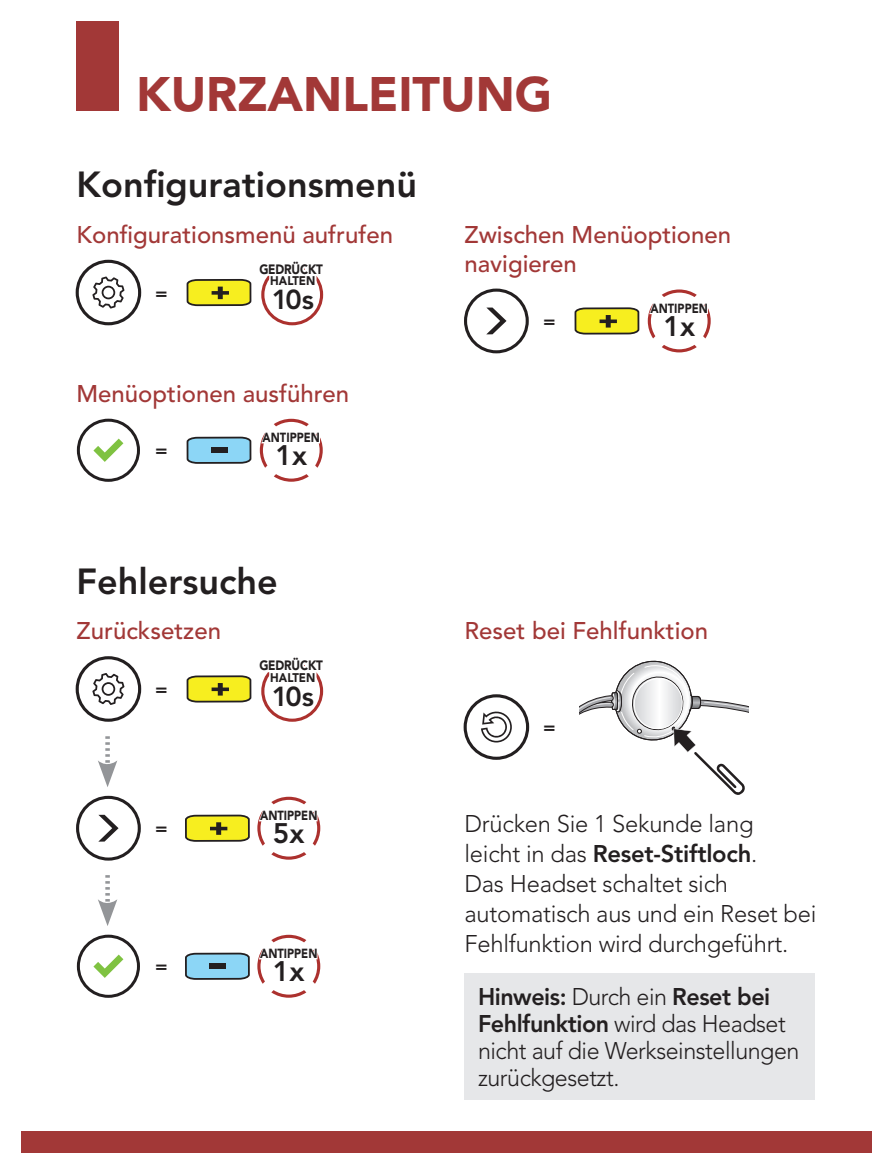
<style>
.page{position:relative;width:893px;height:1174px;background:#fff}
.page>*{position:absolute;margin:0;border:0;box-sizing:border-box;transform-origin:0 0}
.t1{font:900 48px "Avenir LT Std";color:#a23837}
.t2{font:800 36px "Avenir LT Std";color:#231f20}
.t3{font:800 28.2px "Avenir LT Std";color:#231f20}
.t4{font:800 27.3px "Avenir LT Std";letter-spacing:-.05em;color:#231f20}
.t5{font:300 24px/30px "Avenir LT Std";letter-spacing:-.01em;color:#231f20}
.t6{font:500 24px/28.8px "Avenir LT Std";color:#a23837}
.t7{font:800 18.9px "Avenir LT Std";color:#231f20}
.t8{font:900 13.5px "Avenir LT Std";letter-spacing:-.015em;color:#231f20;scale:.87 1}
.t9{font:900 13.2px "Avenir LT Std";color:#231f20;scale:.85 1}
.t10{font:900 12.6px "Avenir LT Std";color:#231f20;scale:.91 1}
.s1{font-weight:800}
</style>
<div class="page">
<div style="left:21px;top:1131px;width:851px;height:21px;background:#a23837"></div>
<div style="left:77px;top:21px;width:42px;height:90px;background:#a23837"></div>
<svg style="left:76px;top:260px;width:65px;height:65px"></svg>
<svg style="left:187px;top:279px;width:64px;height:27px;background:#c7bf24"></svg>
<svg style="left:261px;top:268px;width:63px;height:57px"></svg>
<svg style="left:77px;top:419px;width:63px;height:63px"></svg>
<svg style="left:187px;top:437px;width:64px;height:27px;background:#7db7d1"></svg>
<div style="left:211px;top:447px;width:16px;height:6px;background:#231f20"></div>
<svg style="left:260px;top:419px;width:63px;height:63px"></svg>
<svg style="left:464px;top:288px;width:65px;height:65px"></svg>
<svg style="left:574px;top:307px;width:65px;height:27px;background:#c9c229"></svg>
<svg style="left:648px;top:289px;width:63px;height:63px"></svg>
<svg style="left:76px;top:656px;width:65px;height:65px"></svg>
<svg style="left:187px;top:675px;width:64px;height:27px;background:#cac227"></svg>
<svg style="left:261px;top:665px;width:63px;height:56px"></svg>
<svg style="left:98px;top:736px;width:19px;height:51px"></svg>
<svg style="left:76px;top:796px;width:65px;height:64px"></svg>
<svg style="left:185px;top:814px;width:65px;height:27px;background:#cac32a"></svg>
<svg style="left:257px;top:796px;width:63px;height:63px"></svg>
<svg style="left:98px;top:875px;width:19px;height:51px"></svg>
<svg style="left:77px;top:934px;width:63px;height:63px"></svg>
<svg style="left:185px;top:952px;width:65px;height:27px;background:#80b9d2"></svg>
<div style="left:210px;top:963px;width:16px;height:5px;background:#231f20"></div>
<svg style="left:257px;top:934px;width:63px;height:63px"></svg>
<svg style="left:464px;top:694px;width:65px;height:66px"></svg>
<svg style="left:579px;top:660px;width:170px;height:135px"></svg>
<div style="left:464px;top:973px;width:351px;height:126px;background:#e6e7e9"></div>
<h1 class="t1" style="left:136px;top:65px;width:418px">KURZANLEITUNG</h1>
<h2 class="t2" style="left:77px;top:163px;width:342px">Konfigurationsmenü</h2>
<p class="t6" style="left:77px;top:221px;width:318px">Konfigurationsmenü aufrufen</p>
<p class="t7" style="left:155px;top:282px;width:14px">=</p>
<p class="t8" style="left:259px;top:261px;width:75px">GEDRÜCKT</p>
<p class="t10" style="left:270px;top:273px;width:51px">HALTEN</p>
<p class="t4" style="left:272px;top:284px;width:44px">10s</p>
<p class="t6" style="left:77px;top:379px;width:274px">Menüoptionen ausführen</p>
<p class="t9" style="left:263px;top:430px;width:69px">ANTIPPEN</p>
<p class="t7" style="left:155px;top:439px;width:14px">=</p>
<p class="t3" style="left:275px;top:439px;width:33px">1x</p>
<h2 class="t2" style="left:77px;top:560px;width:203px">Fehlersuche</h2>
<p class="t6" style="left:77px;top:617px;width:146px">Zurücksetzen</p>
<p class="t7" style="left:155px;top:678px;width:14px">=</p>
<p class="t8" style="left:259px;top:657px;width:75px">GEDRÜCKT</p>
<p class="t10" style="left:270px;top:669px;width:51px">HALTEN</p>
<p class="t4" style="left:272px;top:680px;width:44px">10s</p>
<p class="t9" style="left:260px;top:807px;width:69px">ANTIPPEN</p>
<p class="t7" style="left:155px;top:817px;width:14px">=</p>
<p class="t3" style="left:273px;top:816px;width:33px">5x</p>
<p class="t9" style="left:260px;top:945px;width:69px">ANTIPPEN</p>
<p class="t7" style="left:155px;top:955px;width:14px">=</p>
<p class="t3" style="left:273px;top:954px;width:33px">1x</p>
<p class="t6" style="left:464px;top:221px;width:268px">Zwischen Menüoptionen navigieren</p>
<p class="t9" style="left:650px;top:300px;width:69px">ANTIPPEN</p>
<p class="t7" style="left:543px;top:310px;width:14px">=</p>
<p class="t3" style="left:663px;top:309px;width:33px">1x</p>
<p class="t6" style="left:464px;top:617px;width:245px">Reset bei Fehlfunktion</p>
<p class="t7" style="left:543px;top:716px;width:14px">=</p>
<p class="t5" style="left:464px;top:809px;width:353px">Drücken Sie 1 Sekunde lang<br>leicht in das <span class="s1">Reset-Stiftloch</span>.<br>Das Headset schaltet sich automatisch aus und ein Reset bei<br>Fehlfunktion wird durchgeführt.</p>
<p class="t5" style="left:478px;top:983px;width:323px;line-height:27px"><span class="s1">Hinweis:</span> Durch ein <span class="s1">Reset bei<br>Fehlfunktion</span> wird das Headset nicht auf die Werkseinstellungen zurückgesetzt.</p>
</div>
